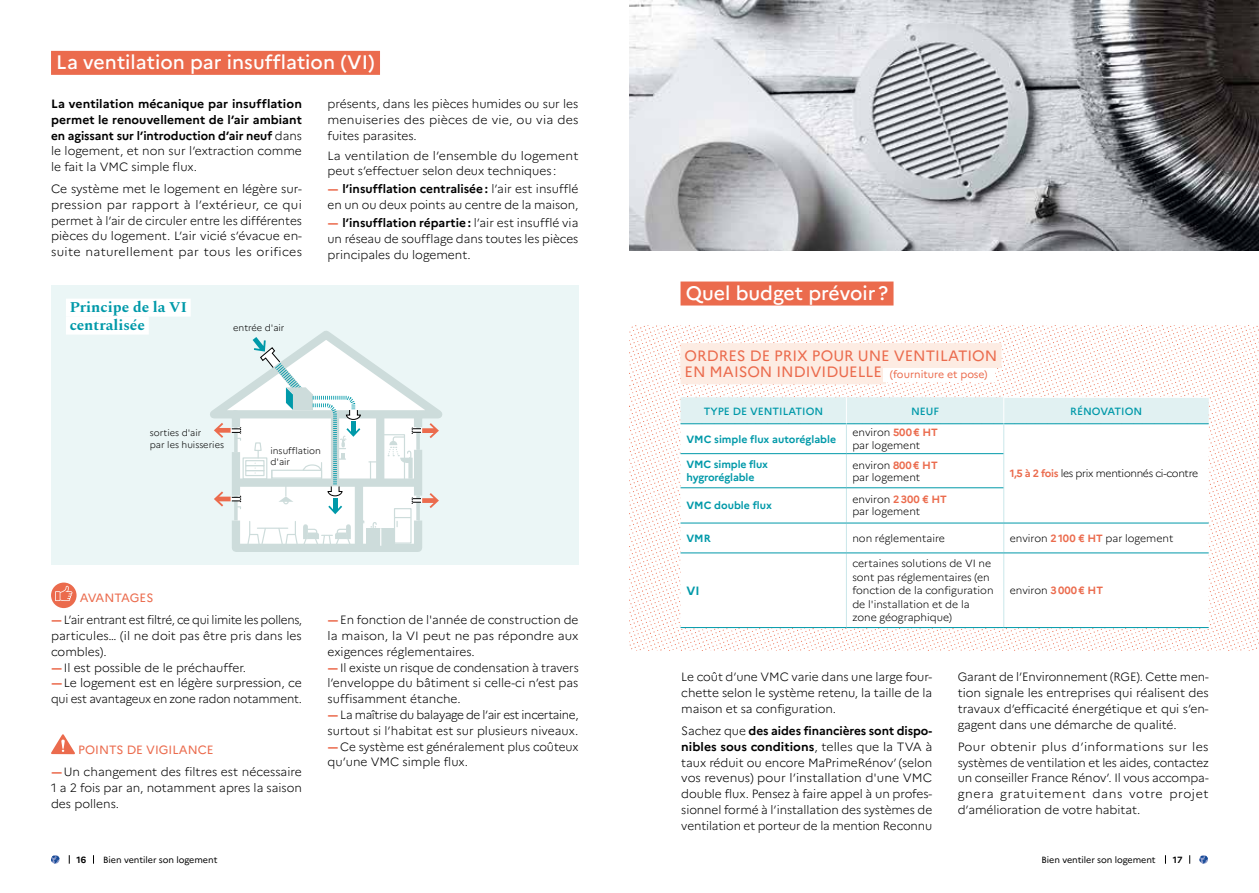
<style>
.page{position:relative;width:1259px;height:893px;background:#fff}
.page>*{position:absolute;margin:0;border:0;box-sizing:border-box;transform-origin:0 0}
.t1{font:500 19.5px "Marianne";color:#fff}
.t2{font:15px/16.2px "Marianne";color:#eb6b4d}
.t3{font:700 15px/18px "Spectral";color:#0099a9}
.t4{font:300 12px/15.8px "Marianne";letter-spacing:-.005em;color:#000;text-align:justify}
.t5{font:700 12px/15.8px "Marianne";letter-spacing:-.005em;color:#000;text-align:justify}
.t6{font:300 12px/22.4px "Marianne";letter-spacing:-.025em;color:#000}
.t7{font:700 12px "Marianne";color:#0099a9}
.t8{font:300 10.5px/13.5px "Marianne";color:#000}
.t9{font:700 10.5px/13.5px "Marianne";color:#0099a9}
.t10{font:300 10.5px "Marianne";letter-spacing:-.03em;color:#000}
.t11{font:500 10.5px "Marianne";color:#0099a9}
.t12{font:300 9.3px/10.6px "Marianne";color:#000}
.t13{font:9px "Marianne";letter-spacing:-.005em;color:#000}
.t14{font:700 9px "Marianne";color:#000}
.s1{font-weight:300}
.s2{font-weight:700;font-size:12.15px;color:#eb6b4d}
.s3{font-weight:700}
.s4{font-weight:400;color:#eb6b4d}
.s5{font-size:10.5px}
.s6{font-weight:700;color:#eb6b4d}
</style>
<div class="page">
<img style="left:629px;top:325px;width:630px;height:326px">
<div style="left:680px;top:282px;width:213px;height:24px;background:#eb6b4d"></div>
<svg style="left:680px;top:453px;width:528px;height:174px"></svg>
<hr style="left:1003px;top:424px;width:1px;height:30px;background:#cae7ea">
<hr style="left:846px;top:454px;width:1px;height:33px;background:#cae7ea">
<hr style="left:1003px;top:454px;width:1px;height:34px;background:#cae7ea">
<hr style="left:846px;top:488px;width:1px;height:35px;background:#cae7ea">
<hr style="left:1003px;top:488px;width:1px;height:35px;background:#cae7ea">
<svg style="left:846px;top:524px;width:1px;height:28px"></svg>
<hr style="left:846px;top:553px;width:1px;height:74px;background:#cae7ea">
<svg style="left:1003px;top:524px;width:1px;height:28px"></svg>
<hr style="left:1003px;top:553px;width:1px;height:74px;background:#cae7ea">
<hr style="left:680px;top:453px;width:166px;height:1px;background:#0099a9">
<hr style="left:846px;top:453px;width:157px;height:1px;background:#0099a9">
<hr style="left:1003px;top:523px;width:205px;height:1px;background:#0099a9">
<hr style="left:680px;top:487px;width:166px;height:1px;background:#0099a9">
<hr style="left:846px;top:487px;width:157px;height:1px;background:#0099a9">
<hr style="left:680px;top:523px;width:166px;height:1px;background:#0099a9">
<hr style="left:846px;top:523px;width:157px;height:1px;background:#0099a9">
<hr style="left:680px;top:552px;width:166px;height:1px;background:#0099a9">
<hr style="left:680px;top:627px;width:166px;height:1px;background:#0099a9">
<hr style="left:846px;top:552px;width:157px;height:1px;background:#0099a9">
<hr style="left:846px;top:627px;width:157px;height:1px;background:#0099a9">
<hr style="left:1003px;top:552px;width:205px;height:1px;background:#0099a9">
<hr style="left:1003px;top:627px;width:205px;height:1px;background:#0099a9">
<svg style="left:680px;top:397px;width:528px;height:56px"></svg>
<div style="left:703px;top:400px;width:120px;height:20px;background:#e1f1f2"></div>
<div style="left:911px;top:400px;width:28px;height:20px;background:#e1f1f2"></div>
<div style="left:1070px;top:400px;width:75px;height:20px;background:#e1f1f2"></div>
<img style="left:629px;top:0;width:630px;height:251px">
<div style="left:680px;top:343px;width:321px;height:25px;background:#fdece3"></div>
<div style="left:680px;top:359px;width:206px;height:25px;background:#fdece3"></div>
<div style="left:883px;top:368px;width:112px;height:14px;background:#fff"></div>
<div style="left:51px;top:51px;width:329px;height:24px;background:#eb6b4d"></div>
<div style="left:51px;top:285px;width:527px;height:279px;background:#ebf6f6"></div>
<div style="left:232px;top:516px;width:190px;height:36px;background:#cddcdb"></div>
<svg style="left:210px;top:331px;width:232px;height:216px"></svg>
<div style="left:66px;top:299px;width:125px;height:18px;background:#fff"></div>
<div style="left:66px;top:317px;width:83px;height:18px;background:#fff"></div>
<div style="left:51px;top:583px;width:26px;height:25px;background:#eb6b4d;border-radius:50%"></div>
<svg style="left:55px;top:586px;width:17px;height:15px"></svg>
<svg style="left:51px;top:734px;width:24px;height:20px"></svg>
<svg style="left:1199px;top:855px;width:9px;height:9px"></svg>
<svg style="left:51px;top:855px;width:9px;height:9px"></svg>
<svg style="left:1106px;top:536px;width:16px;height:8px"></svg>
<h1 class="t1" style="left:56px;top:47px;width:320px">La ventilation par insufflation (VI)</h1>
<p class="t5" style="left:51px;top:95px;width:252px">La ventilation mécanique par insufflation permet le renouvellement de l’air ambiant en agissant sur l’introduction d’air neuf <span class="s1">dans le logement, et non sur l’extraction comme le fait la VMC simple flux.</span></p>
<p class="t4" style="left:51px;top:180px;width:252px">Ce système met le logement en légère sur&shy;pression par rapport à l’extérieur, ce qui permet à l’air de circuler entre les différentes pièces du logement. L’air vicié s’évacue en&shy;suite naturellement par tous les orifices</p>
<p class="t4" style="left:327px;top:95px;width:252px">présents, dans les pièces humides ou sur les menuiseries des pièces de vie, ou via des fuites parasites.</p>
<p class="t4" style="left:327px;top:146px;width:252px">La ventilation de l’ensemble du logement peut s’effectuer selon deux techniques :</p>
<p class="t4" style="left:327px;top:180px;width:252px"><span class="s2">-</span><span class="s3">l’insufflation centralisée :</span> l’air est insufflé en un ou deux points au centre de la maison,</p>
<p class="t4" style="left:327px;top:214px;width:252px"><span class="s2">-</span><span class="s3">l’insufflation répartie :</span> l’air est insufflé via un réseau de soufflage dans toutes les pièces principales du logement.</p>
<p class="t3" style="left:70px;top:299px;width:119px">Principe de la VI centralisée</p>
<p class="t12" style="left:233px;top:321px;width:53px">entrée d'air</p>
<p class="t12" style="left:150px;top:426px;width:76px;line-height:11.9px">sorties d'air<br>par les huisseries</p>
<p class="t12" style="left:270px;top:445px;width:52px">insufflation d'air</p>
<p class="t6" style="left:51px;top:585px;width:253px;text-indent:29px"><span class="s4">AVANTAGES<br></span><span class="s2">-</span>L’air entrant est filtré, ce qui limite les pollens,</p>
<p class="t4" style="left:51px;top:627px;width:252px;text-align:left">particules… (il ne doit pas être pris dans les combles).<br><span class="s2">-</span>Il est possible de le préchauffer.<br><span class="s2">-</span>Le logement est en légère surpression, ce qui est avantageux en zone radon notamment.</p>
<p class="t4" style="left:51px;top:738px;width:252px;line-height:22.4px;text-indent:27px"><span class="s4">POINTS DE VIGILANCE<br></span><span class="s2">-</span>Un changement des filtres est nécessaire</p>
<p class="t4" style="left:51px;top:779px;width:252px">1 a 2 fois par an, notamment apres la saison des pollens.</p>
<p class="t4" style="left:327px;top:611px;width:253px;text-align:left"><span class="s2">-</span>En fonction de l'année de construction de la maison, la VI peut ne pas répondre aux exigences réglementaires.<br><span class="s2">-</span>Il existe un risque de condensation à travers l’enveloppe du bâtiment si celle-ci n’est pas suffisamment étanche.<br><span class="s2">-</span>La maîtrise du balayage de l’air est incertaine, surtout si l’habitat est sur plusieurs niveaux. <span class="s2">-</span>Ce système est généralement plus coûteux qu’une VMC simple flux.</p>
<h1 class="t1" style="left:686px;top:278px;width:204px">Quel budget prévoir ?</h1>
<p class="t2" style="left:684px;top:346px;width:314px">ORDRES DE PRIX POUR UNE VENTILATION<br>EN MAISON INDIVIDUELLE <span class="s5">(fourniture et pose)</span></p>
<p class="t11" style="left:703px;top:403px;width:121px">TYPE DE VENTILATION</p>
<p class="t11" style="left:911px;top:403px;width:30px">NEUF</p>
<p class="t11" style="left:1070px;top:403px;width:73px">RÉNOVATION</p>
<p class="t9" style="left:686px;top:431px;width:151px">VMC simple flux autoréglable</p>
<p class="t8" style="left:852px;top:425px;width:87px">environ <span class="s6">500 € HT </span>par logement</p>
<p class="t10" style="left:1009px;top:465px;width:190px"><span class="s6">1,5 à 2 fois</span> les prix mentionnés ci-contre</p>
<p class="t9" style="left:686px;top:457px;width:83px">VMC simple flux hygroréglable</p>
<p class="t8" style="left:852px;top:458px;width:87px;line-height:12px">environ <span class="s6">800 € HT </span>par logement</p>
<p class="t9" style="left:686px;top:498px;width:87px">VMC double flux</p>
<p class="t8" style="left:852px;top:493px;width:96px;line-height:12px">environ <span class="s6">2 300 € HT </span>par logement</p>
<p class="t9" style="left:686px;top:531px;width:26px">VMR</p>
<p class="t8" style="left:852px;top:531px;width:94px">non réglementaire</p>
<p class="t8" style="left:1009px;top:531px;width:95px">environ <span class="s6">2 100 € HT</span></p>
<p class="t8" style="left:1125px;top:531px;width:50px">logement</p>
<p class="t7" style="left:686px;top:581px;width:15px">VI</p>
<p class="t8" style="left:852px;top:556px;width:143px">certaines solutions de VI ne sont pas réglementaires (en fonction de la configuration de l'installation et de la zone géographique)</p>
<p class="t8" style="left:1009px;top:583px;width:95px">environ <span class="s6">3 000 € HT</span></p>
<p class="t4" style="left:681px;top:668px;width:252px">Le coût d’une VMC varie dans une large four&shy;chette selon le système retenu, la taille de la maison et sa configuration.</p>
<p class="t4" style="left:681px;top:722px;width:252px">Sachez que <span class="s3">des aides financières sont dispo&shy;nibles sous conditions</span>, telles que la TVA à taux réduit ou encore MaPrimeRénov’ (selon vos revenus) pour l’installation d'une VMC double flux. Pensez à faire appel à un profes&shy;sionnel formé à l’installation des systèmes de ventilation et porteur de la mention Reconnu</p>
<p class="t4" style="left:957px;top:668px;width:252px">Garant de l’Environnement (RGE). Cette men&shy;tion signale les entreprises qui réalisent des travaux d’efficacité énergétique et qui s’en&shy;gagent dans une démarche de qualité.</p>
<p class="t4" style="left:957px;top:738px;width:252px">Pour obtenir plus d’informations sur les systèmes de ventilation et les aides, contactez un conseiller France Rénov’. Il vous accompa&shy;gnera gratuitement dans votre projet d’amélioration de votre habitat.</p>
<p class="t14" style="left:76px;top:852px;width:12px">16</p>
<p class="t13" style="left:103px;top:852px;width:116px">Bien ventiler son logement</p>
<p class="t13" style="left:1041px;top:852px;width:116px">Bien ventiler son logement</p>
<p class="t14" style="left:1172px;top:852px;width:11px">17</p>
</div>
